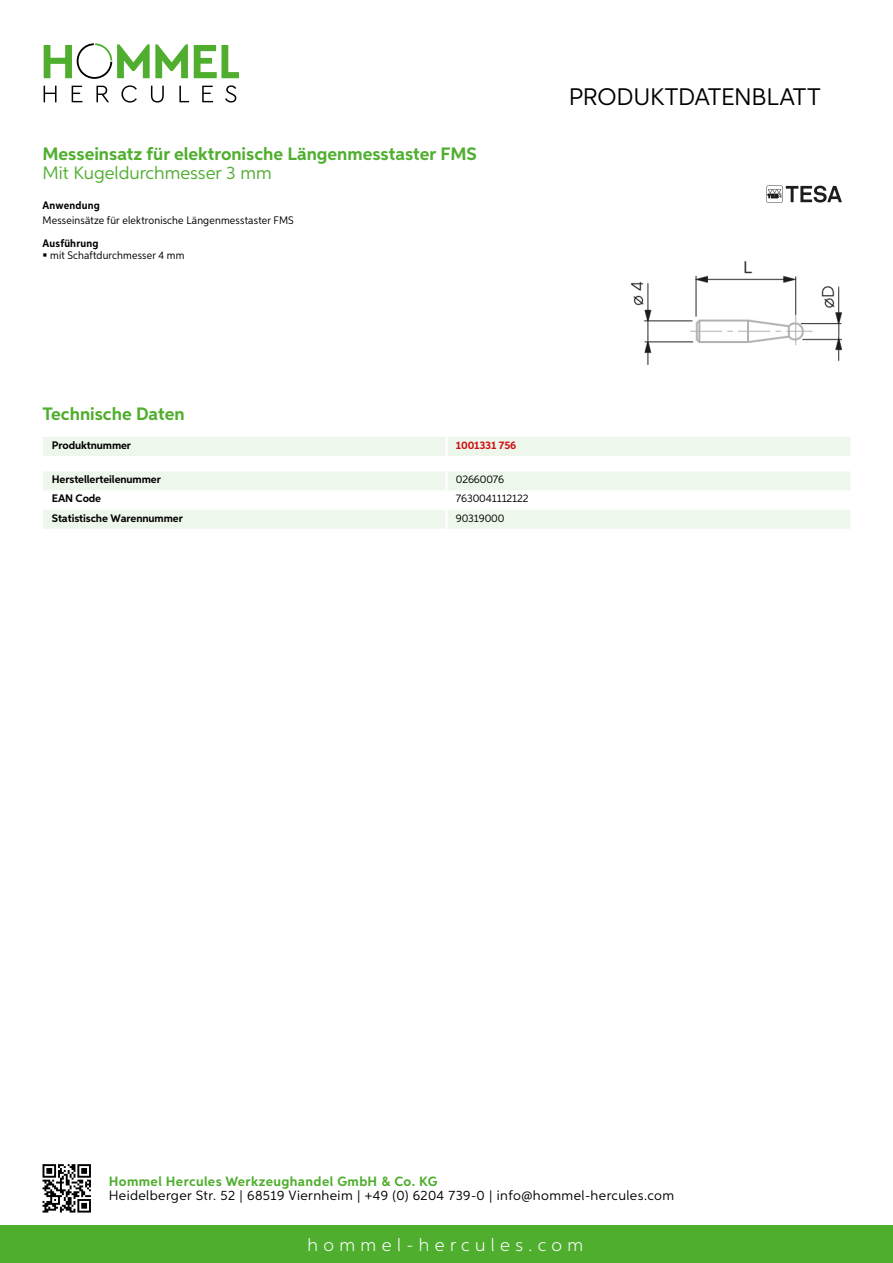
<style>
.page{position:relative;width:893px;height:1263px;background:#fff}
.page>*{position:absolute;margin:0;border:0;box-sizing:border-box;transform-origin:0 0}
.t1{font:24px "Aspira";letter-spacing:-.01em;color:#000}
.t2{font:700 18px "Aspira";color:#50ae2f}
.t3{font:18px "Aspira";color:#50ae2f}
.t4{font:300 18px "Aspira";letter-spacing:.3em;color:#fff}
.t5{font:13.5px "Aspira";letter-spacing:.03em;color:#000}
.t6{font:700 13.5px "Aspira";letter-spacing:.03em;color:#50ae2f}
.t7{font:10.95px "Aspira Nar";letter-spacing:.015em;color:#000}
.t8{font:700 10.95px "Aspira";letter-spacing:-.01em;color:#000}
.t9{font:10.95px "Aspira";letter-spacing:-.01em;color:#000}
.t10{font:700 10.95px "Aspira Nar";letter-spacing:.02em;color:#000}
.t11{font:700 10.95px "Aspira";letter-spacing:-.01em;color:#cd1013}
</style>
<div class="page">
<div style="left:0;top:1226px;width:893px;height:37px;background:#50ae2f"></div>
<svg style="left:43px;top:1164px;width:48px;height:48px"></svg>
<svg style="left:194px;top:45px;width:45px;height:33px"></svg>
<svg style="left:44px;top:43px;width:144px;height:36px"></svg>
<svg style="left:44px;top:86px;width:13px;height:16px"></svg>
<svg style="left:72px;top:86px;width:10px;height:16px"></svg>
<svg style="left:96px;top:86px;width:13px;height:16px"></svg>
<svg style="left:121px;top:85px;width:16px;height:18px"></svg>
<svg style="left:151px;top:86px;width:13px;height:17px"></svg>
<svg style="left:179px;top:86px;width:10px;height:16px"></svg>
<svg style="left:202px;top:86px;width:11px;height:16px"></svg>
<svg style="left:225px;top:85px;width:11px;height:18px"></svg>
<div style="left:43px;top:437px;width:807px;height:19px;background:#eef7eb"></div>
<hr style="left:445px;top:437px;width:3px;height:19px;background:#fff">
<svg style="left:43px;top:471px;width:807px;height:58px"></svg>
<hr style="left:445px;top:510px;width:3px;height:19px;background:#fff">
<img style="left:630px;top:261px;width:212px;height:103px">
<svg style="left:766px;top:185px;width:76px;height:18px"></svg>
<h2 class="t2" style="left:43px;top:142px;width:436px">Messeinsatz für elektronische Längenmesstaster FMS</h2>
<h2 class="t3" style="left:43px;top:162px;width:231px">Mit Kugeldurchmesser 3 mm</h2>
<p class="t10" style="left:43px;top:199px;width:59px">Anwendung</p>
<p class="t7" style="left:43px;top:214px;width:253px">Messeinsätze für elektronische Längenmesstaster FMS</p>
<p class="t10" style="left:43px;top:236px;width:58px">Ausführung</p>
<p class="t7" style="left:50px;top:249px;width:136px">mit Schaftdurchmesser 4 mm</p>
<h1 class="t1" style="left:569px;top:82px;width:253px">Produktdatenblatt</h1>
<h2 class="t2" style="left:43px;top:403px;width:144px">Technische Daten</h2>
<p class="t8" style="left:52px;top:438px;width:81px">Produktnummer</p>
<p class="t11" style="left:456px;top:438px;width:62px">1001331 756</p>
<p class="t8" style="left:52px;top:473px;width:111px">Herstellerteilenummer</p>
<p class="t9" style="left:456px;top:473px;width:50px">02660076</p>
<p class="t8" style="left:52px;top:492px;width:51px">EAN Code</p>
<p class="t9" style="left:456px;top:492px;width:74px">7630041112122</p>
<p class="t8" style="left:52px;top:511px;width:132px">Statistische Warennummer</p>
<p class="t9" style="left:456px;top:511px;width:50px">90319000</p>
<p class="t6" style="left:109px;top:1172px;width:330px">Hommel Hercules Werkzeughandel GmbH &amp; Co. KG</p>
<p class="t5" style="left:109px;top:1187px;width:567px">Heidelberger Str. 52 | 68519 Viernheim | +49 (0) 6204 739-0 | info@hommel-hercules.com</p>
<h2 class="t4" style="left:307px;top:1234px;width:277px">hommel-hercules.com</h2>
</div>
